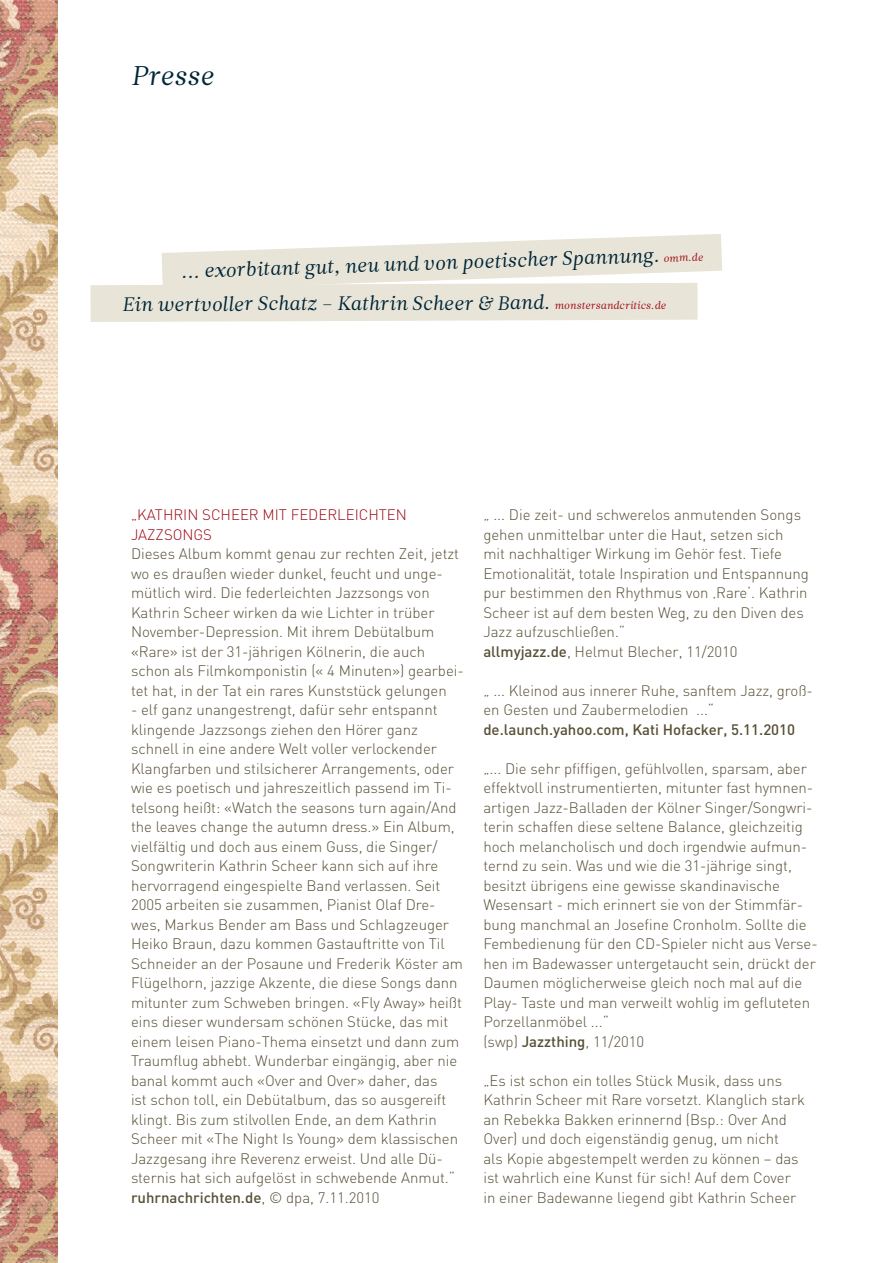
<style>
.page{position:relative;width:893px;height:1263px;background:#fff}
.page>*{position:absolute;margin:0;border:0;box-sizing:border-box;transform-origin:0 0}
.t1{font:27px "Leitura News Italic 1";color:#002637}
.t2{font:19.5px "Leitura News Italic 1";color:#002637}
.t3{font:300 15px/19.5px "DIN";color:#574f35}
.t4{font:500 15px "DIN";color:#574f35}
.t5{font:300 15px "DIN";color:#a00815}
.s1{font-size:10.5px;color:#a00815}
.s2{font-weight:500}
</style>
<div class="page">
<svg style="left:90px;top:234px;width:632px;height:88px"></svg>
<img style="left:0;top:683px;width:57px;height:579px">
<img style="left:0;top:0;width:58px;height:683px">
<p class="t1" style="left:131px;top:59px;width:84px">Presse</p>
<p class="t2" style="left:181px;top:260px;width:524px;rotate:-2deg">... exorbitant gut, neu und von poetischer Spannung. <span class="s1">omm.de</span></p>
<p class="t2" style="left:122px;top:292px;width:545px">Ein wertvoller Schatz – Kathrin Scheer &amp; Band. <span class="s1">monstersandcritics.de</span></p>
<p class="t5" style="left:131px;top:505px;width:26px">„Kathrin</p>
<p class="t5" style="left:202px;top:505px;width:19px">Scheer</p>
<p class="t5" style="left:263px;top:505px;width:9px">mit</p>
<p class="t5" style="left:291px;top:505px;width:10px">federleichten</p>
<p class="t5" style="left:131px;top:525px;width:18px">Jazzsongs</p>
<p class="t3" style="left:131px;top:544px;width:334px">Dieses Album kommt genau zur rechten Zeit, jetzt wo es draußen wieder dunkel, feucht und unge&shy;mütlich wird. Die federleichten Jazzsongs von Kathrin Scheer wirken da wie Lichter in trüber November-Depression. Mit ihrem Debütalbum «Rare» ist der 31-jährigen Kölnerin, die auch schon als Filmkomponistin (« 4 Minuten») gearbei&shy;tet hat, in der Tat ein rares Kunststück gelungen</p>
<p class="t3" style="left:131px;top:700px;width:334px">- elf ganz unangestrengt, dafür sehr entspannt klingende Jazzsongs ziehen den Hörer ganz schnell in eine andere Welt voller verlockender Klangfarben und stilsicherer Arrangements, oder wie es poetisch und jahreszeitlich passend im Ti&shy;telsong heißt: «Watch the seasons turn again/And the leaves change the autumn dress.» Ein Album, vielfältig und doch aus einem Guss, die Singer/ Songwriterin Kathrin Scheer kann sich auf ihre hervorragend eingespielte Band verlassen. Seit 2005 arbeiten sie zusammen, Pianist Olaf Dre&shy;wes, Markus Bender am Bass und Schlagzeuger Heiko Braun, dazu kommen Gastauftritte von Til Schneider an der Posaune und Frederik Köster am Flügelhorn, jazzige Akzente, die diese Songs dann mitunter zum Schweben bringen. «Fly Away» heißt eins dieser wundersam schönen Stücke, das mit einem leisen Piano-Thema einsetzt und dann zum Traumflug abhebt. Wunderbar eingängig, aber nie banal kommt auch «Over and Over» daher, das<br>ist schon toll, ein Debütalbum, das so ausgereift klingt. Bis zum stilvollen Ende, an dem Kathrin Scheer mit «The Night Is Young» dem klassischen Jazzgesang ihre Reverenz erweist. Und alle Dü&shy;sternis hat sich aufgelöst in schwebende Anmut.“ <span class="s2">ruhrnachrichten.de</span>, © dpa, 7.11.2010</p>
<p class="t3" style="left:483px;top:505px;width:327px">„ ... Die zeit- und schwerelos anmutenden Songs gehen unmittelbar unter die Haut, setzen sich mit nachhaltiger Wirkung im Gehör fest. Tiefe Emotionalität, totale Inspiration und Entspannung pur bestimmen den Rhythmus von ‚Rare‘. Kathrin Scheer ist auf dem besten Weg, zu den Diven des Jazz aufzuschließen.“</p>
<p class="t3" style="left:483px;top:641px;width:256px"><span class="s2">allmyjazz.de</span>, Helmut Blecher, 11/2010</p>
<p class="t3" style="left:483px;top:680px;width:331px">„ ... Kleinod aus innerer Ruhe, sanftem Jazz, groß&shy;en Gesten und Zaubermelodien ...“</p>
<p class="t4" style="left:483px;top:719px;width:313px">de.launch.yahoo.com, Kati Hofacker, 5.11.2010</p>
<p class="t3" style="left:483px;top:758px;width:336px">„... Die sehr pfiffigen, gefühlvollen, sparsam, aber effektvoll instrumentierten, mitunter fast hymnen&shy;artigen Jazz-Balladen der Kölner Singer/Songwri&shy;terin schaffen diese seltene Balance, gleichzeitig hoch melancholisch und doch irgendwie aufmun&shy;ternd zu sein. Was und wie die 31-jährige singt, besitzt übrigens eine gewisse skandinavische Wesensart - mich erinnert sie von der Stimmfär&shy;bung manchmal an Josefine Cronholm. Sollte die Fembedienung für den CD-Spieler nicht aus Verse&shy;hen im Badewasser untergetaucht sein, drückt der Daumen möglicherweise gleich noch mal auf die Play- Taste und man verweilt wohlig im gefluteten Porzellanmöbel ...“</p>
<p class="t3" style="left:483px;top:1031px;width:162px">(swp) <span class="s2">Jazzthing</span>, 11/2010</p>
<p class="t3" style="left:483px;top:1070px;width:323px">„Es ist schon ein tolles Stück Musik, dass uns Kathrin Scheer mit Rare vorsetzt. Klanglich stark an Rebekka Bakken erinnernd (Bsp.: Over And Over) und doch eigenständig genug, um nicht<br>als Kopie abgestempelt werden zu können – das ist wahrlich eine Kunst für sich! Auf dem Cover in einer Badewanne liegend gibt Kathrin Scheer</p>
</div>
